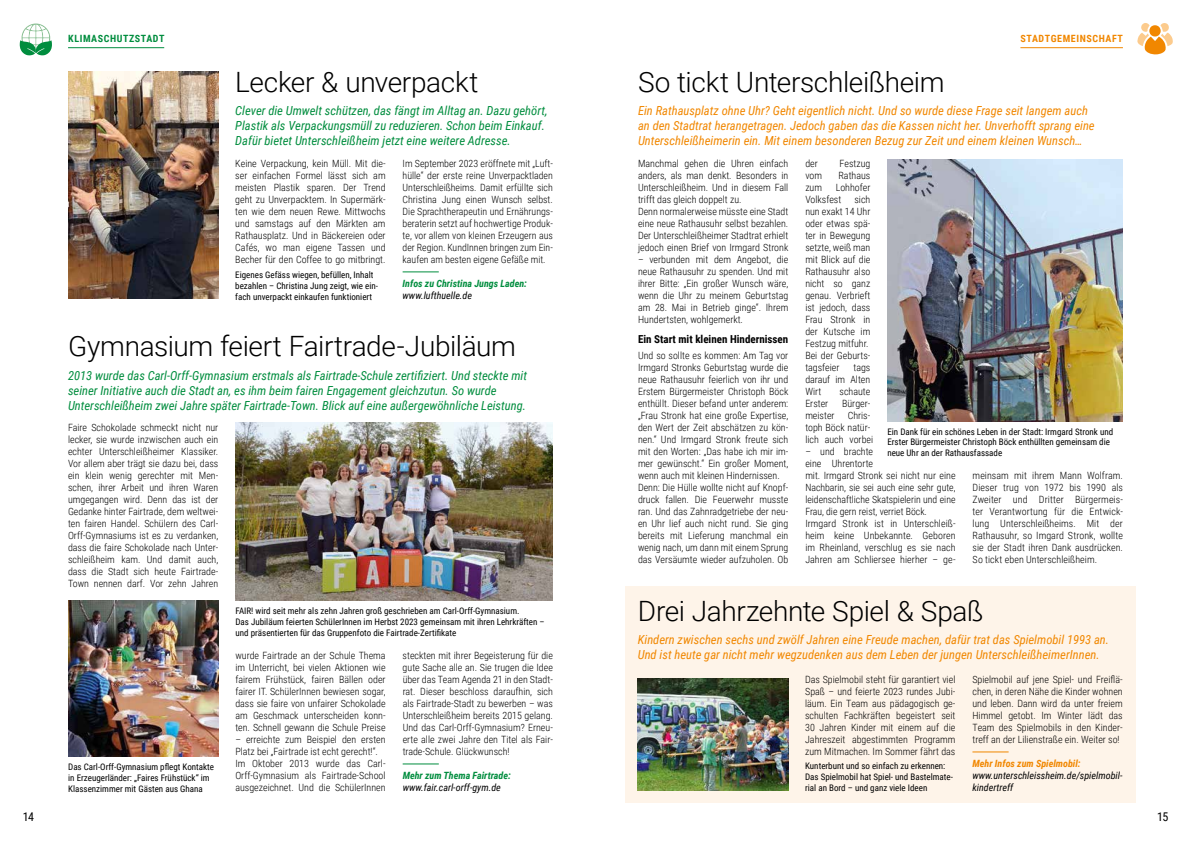
<style>
.page{position:relative;width:1191px;height:842px;background:#fff}
.page>*{position:absolute;margin:0;border:0;box-sizing:border-box;transform-origin:0 0}
.t1{font:300 28px "Roboto";letter-spacing:-.015em;color:#000}
.t2{font:italic 12.5px/15px "Roboto Condensed";color:#008d3e}
.t3{font:italic 12.5px/15px "Roboto Condensed";color:#f18700}
.t4{font:12px "Roboto Condensed";color:#000}
.t5{font:700 11px "Roboto Condensed";color:#000}
.t6{font:300 10px/12px "Roboto Condensed";color:#000;text-align:justify}
.t7{font:italic 10px/12px "Roboto Condensed";color:#000}
.t8{font:italic 700 10px "Roboto Condensed";color:#008d3e}
.t9{font:italic 700 10px "Roboto Condensed";color:#f18700}
.t10{font:700 10px "Roboto Condensed";letter-spacing:.06em;color:#f18700}
.t11{font:700 10px "Roboto Condensed";letter-spacing:.06em;color:#008d3e}
.t12{font:9px/10.8px "Roboto Condensed";color:#000}
</style>
<div class="page">
<svg style="left:1137px;top:23px;width:35px;height:32px"></svg>
<hr style="left:1020px;top:47px;width:103px;height:1px;background:#f18700">
<svg style="left:20px;top:24px;width:32px;height:32px"></svg>
<hr style="left:68px;top:47px;width:96px;height:1px;background:#008d3e">
<img style="left:887px;top:160px;width:235px;height:261px">
<div style="left:625px;top:586px;width:510px;height:217px;background:#fef4e9"></div>
<hr style="left:403px;top:763px;width:36px;height:1px;background:#008d3e">
<hr style="left:972px;top:751px;width:36px;height:1px;background:#f18700">
<hr style="left:402px;top:271px;width:37px;height:1px;background:#008d3e">
<img style="left:638px;top:678px;width:150px;height:113px">
<img style="left:68px;top:71px;width:150px;height:228px">
<img style="left:235px;top:422px;width:318px;height:178px">
<img style="left:68px;top:600px;width:150px;height:156px">
<p class="t11" style="left:68px;top:31px;width:98px">KLIMASCHUTZSTADT</p>
<p class="t10" style="left:1020px;top:31px;width:104px">STADTGEMEINSCHAFT</p>
<h1 class="t1" style="left:638px;top:62px;width:308px">So tickt Unterschleißheim</h1>
<p class="t3" style="left:638px;top:103px;width:458px">Ein Rathausplatz ohne Uhr? Geht eigentlich nicht. Und so wurde diese Frage seit langem auch an den Stadtrat herangetragen. Jedoch gaben das die Kassen nicht her. Unverhofft sprang eine<br>Unterschleißheimerin ein. Mit einem besonderen Bezug zur Zeit und einem kleinen Wunsch…</p>
<p class="t6" style="left:638px;top:157px;width:152px;text-align:left">Manchmal gehen die Uhren einfach anders, als man denkt. Besonders in Unterschleißheim. Und in diesem Fall trifft das gleich doppelt zu.<br>Denn normalerweise müsste eine Stadt eine neue Rathausuhr selbst bezahlen.<br>Der Unterschleißheimer Stadtrat erhielt jedoch einen Brief von Irmgard Stronk</p>
<p class="t6" style="left:638px;top:253px;width:152px">– verbunden mit dem Angebot, die neue Rathausuhr zu spenden. Und mit ihrer Bitte: „Ein großer Wunsch wäre, wenn die Uhr zu meinem Geburtstag am 28. Mai in Betrieb ginge“. Ihrem Hundertsten, wohlgemerkt.</p>
<p class="t5" style="left:638px;top:331px;width:152px">Ein Start mit kleinen Hindernissen</p>
<p class="t6" style="left:638px;top:349px;width:152px;text-align:left">Und so sollte es kommen: Am Tag vor Irmgard Stronks Geburtstag wurde die neue Rathausuhr feierlich von ihr und Erstem Bürgermeister Christoph Böck enthüllt. Dieser befand unter anderem: „Frau Stronk hat eine große Expertise, den Wert der Zeit abschätzen zu kön&shy;nen.“ Und Irmgard Stronk freute sich mit den Worten: „Das habe ich mir im&shy;mer gewünscht.“ Ein großer Moment, wenn auch mit kleinen Hindernissen.<br>Denn: Die Hülle wollte nicht auf Knopf&shy;druck fallen. Die Feuerwehr musste ran. Und das Zahnradgetriebe der neu&shy;en Uhr lief auch nicht rund. Sie ging bereits mit Lieferung manchmal ein wenig nach, um dann mit einem Sprung das Versäumte wieder aufzuholen. Ob</p>
<h1 class="t1" style="left:235px;top:62px;width:244px">Lecker &amp; unverpackt</h1>
<p class="t2" style="left:235px;top:103px;width:314px">Clever die Umwelt schützen, das fängt im Alltag an. Dazu gehört,<br>Plastik als Verpackungsmüll zu reduzieren. Schon beim Einkauf.<br>Dafür bietet Unterschleißheim jetzt eine weitere Adresse.</p>
<p class="t6" style="left:235px;top:157px;width:152px">Keine Verpackung, kein Müll. Mit die&shy;ser einfachen Formel lässt sich am meisten Plastik sparen. Der Trend geht zu Unverpacktem. In Supermärk&shy;ten wie dem neuen Rewe. Mittwochs und samstags auf den Märkten am Rathausplatz. Und in Bäckereien oder Cafés, wo man eigene Tassen und Becher für den Coffee to go mitbringt.</p>
<p class="t6" style="left:402px;top:157px;width:152px">Im September 2023 eröffnete mit „Luft&shy;hülle“ der erste reine Unverpacktladen Unterschleißheims. Damit erfüllte sich Christina Jung einen Wunsch selbst.<br>Die Sprachtherapeutin und Ernährungs&shy;beraterin setzt auf hochwertige Produk&shy;te, vor allem von kleinen Erzeugern aus der Region. KundInnen bringen zum Ein&shy;kaufen am besten eigene Gefäße mit.</p>
<p class="t8" style="left:402px;top:276px;width:126px">Infos zu Christina Jungs Laden:</p>
<p class="t7" style="left:402px;top:289px;width:71px">www.lufthuelle.de</p>
<p class="t6" style="left:805px;top:157px;width:14px">der</p>
<p class="t6" style="left:839px;top:157px;width:32px">Festzug</p>
<p class="t6" style="left:805px;top:169px;width:18px">vom</p>
<p class="t6" style="left:838px;top:169px;width:33px">Rathaus</p>
<p class="t6" style="left:805px;top:181px;width:18px">zum</p>
<p class="t6" style="left:805px;top:181px;width:67px;text-indent:30px">Lohhofer<br>Volksfest</p>
<p class="t6" style="left:805px;top:193px;width:67px;text-align:left;text-indent:49px">sich nun exakt 14 Uhr oder etwas spä&shy;ter in Bewegung setzte, weiß man mit Blick auf die<br>Rathausuhr also nicht so ganz genau. Verbrieft ist jedoch, dass<br>Frau Stronk in der Kutsche im<br>Festzug mitfuhr.<br>Bei der Geburts&shy;tagsfeier</p>
<p class="t12" style="left:235px;top:269px;width:144px">Eigenes Gefäss wiegen, befüllen, Inhalt bezahlen – Christina Jung zeigt, wie ein&shy;fach unverpackt einkaufen funktioniert</p>
<h1 class="t1" style="left:68px;top:327px;width:449px">Gymnasium feiert Fairtrade-Jubiläum</h1>
<p class="t2" style="left:68px;top:367px;width:460px">2013 wurde das Carl-Orff-Gymnasium erstmals als Fairtrade-Schule zertifiziert. Und steckte mit seiner Initiative auch die Stadt an, es ihm beim fairen Engagement gleichzutun. So wurde<br>Unterschleißheim zwei Jahre später Fairtrade-Town. Blick auf eine außergewöhnliche Leistung.</p>
<p class="t6" style="left:68px;top:421px;width:152px">Faire Schokolade schmeckt nicht nur lecker, sie wurde inzwischen auch ein echter Unterschleißheimer Klassiker.<br>Vor allem aber trägt sie dazu bei, dass ein klein wenig gerechter mit Men&shy;schen, ihrer Arbeit und ihren Waren umgegangen wird. Denn das ist der Gedanke hinter Fairtrade, dem weltwei&shy;ten fairen Handel. Schülern des Carl-Orff-Gymnasiums ist es zu verdanken, dass die faire Schokolade nach Unter&shy;schleißheim kam. Und damit auch, dass die Stadt sich heute Fairtrade-Town nennen darf. Vor zehn Jahren</p>
<p class="t6" style="left:805px;top:361px;width:67px;text-indent:48px">tags darauf im Alten Wirt</p>
<p class="t6" style="left:839px;top:385px;width:32px">schaute</p>
<p class="t6" style="left:805px;top:397px;width:24px">Erster</p>
<p class="t6" style="left:842px;top:397px;width:30px">Bürger-</p>
<p class="t6" style="left:805px;top:409px;width:31px">meister</p>
<p class="t6" style="left:805px;top:409px;width:69px;text-align:left;text-indent:42px">Chris&shy;toph Böck natür&shy;lich auch vorbei</p>
<p class="t6" style="left:805px;top:445px;width:152px;text-align:left">– und brachte<br>eine Uhrentorte<br>mit. Irmgard Stronk sei nicht nur eine<br>Nachbarin, sie sei auch eine sehr gute, leidenschaftliche Skatspielerin und eine<br>Frau, die gern reist, verriet Böck.<br>Irmgard Stronk ist in Unterschleiß&shy;heim keine Unbekannte. Geboren im Rheinland, verschlug es sie nach<br>Jahren am Schliersee hierher – ge-</p>
<p class="t12" style="left:887px;top:426px;width:227px">Ein Dank für ein schönes Leben in der Stadt: Irmgard Stronk und<br>Erster Bürgermeister Christoph Böck enthüllten gemeinsam die neue Uhr an der Rathausfassade</p>
<p class="t6" style="left:972px;top:469px;width:152px">meinsam mit ihrem Mann Wolfram.<br>Dieser trug von 1972 bis 1990 als Zweiter und Dritter Bürgermeis&shy;ter Verantwortung für die Entwick&shy;lung Unterschleißheims. Mit der Rathausuhr, so Imgard Stronk, wollte sie der Stadt ihren Dank ausdrücken.<br>So tickt eben Unterschleißheim.</p>
<p class="t12" style="left:68px;top:761px;width:147px">Das Carl-Orff-Gymnasium pflegt Kontakte in Erzeugerländer: „Faires Frühstück“ im<br>Klassenzimmer mit Gästen aus Ghana</p>
<p class="t12" style="left:235px;top:605px;width:311px">FAIR! wird seit mehr als zehn Jahren groß geschrieben am Carl-Orff-Gymnasium.<br>Das Jubiläum feierten SchülerInnen im Herbst 2023 gemeinsam mit ihren Lehrkräften – und präsentierten für das Gruppenfoto die Fairtrade-Zertifikate</p>
<p class="t6" style="left:235px;top:649px;width:152px">wurde Fairtrade an der Schule Thema im Unterricht, bei vielen Aktionen wie fairem Frühstück, fairen Bällen oder fairer IT. SchülerInnen bewiesen sogar, dass sie faire von unfairer Schokolade am Geschmack unterscheiden konn&shy;ten. Schnell gewann die Schule Preise</p>
<p class="t6" style="left:235px;top:733px;width:152px;text-align:left">– erreichte zum Beispiel den ersten Platz bei „Fairtrade ist echt gerecht!“.<br>Im Oktober 2013 wurde das Carl-Orff-Gymnasium als Fairtrade-School ausgezeichnet. Und die SchülerInnen</p>
<p class="t6" style="left:403px;top:649px;width:152px">steckten mit ihrer Begeisterung für die gute Sache alle an. Sie trugen die Idee über das Team Agenda 21 in den Stadt&shy;rat. Dieser beschloss daraufhin, sich als Fairtrade-Stadt zu bewerben – was Unterschleißheim bereits 2015 gelang.<br>Und das Carl-Orff-Gymnasium? Erneu&shy;erte alle zwei Jahre den Titel als Fair&shy;trade-Schule. Glückwunsch!</p>
<p class="t8" style="left:403px;top:768px;width:110px">Mehr zum Thema Fairtrade:</p>
<p class="t7" style="left:403px;top:781px;width:100px">www.fair.carl-orff-gym.de</p>
<h1 class="t1" style="left:638px;top:591px;width:347px">Drei Jahrzehnte Spiel &amp; Spaß</h1>
<p class="t3" style="left:638px;top:632px;width:473px">Kindern zwischen sechs und zwölf Jahren eine Freude machen, dafür trat das Spielmobil 1993 an.<br>Und ist heute gar nicht mehr wegzudenken aus dem Leben der jungen UnterschleißheimerInnen.</p>
<p class="t6" style="left:805px;top:673px;width:152px">Das Spielmobil steht für garantiert viel Spaß – und feierte 2023 rundes Jubi&shy;läum. Ein Team aus pädagogisch ge&shy;schulten Fachkräften begeistert seit 30 Jahren Kinder mit einem auf die Jahreszeit abgestimmten Programm zum Mitmachen. Im Sommer fährt das</p>
<p class="t6" style="left:972px;top:673px;width:152px">Spielmobil auf jene Spiel- und Freiflä&shy;chen, in deren Nähe die Kinder wohnen und leben. Dann wird da unter freiem Himmel getobt. Im Winter lädt das Team des Spielmobils in den Kinder&shy;treff an der Lilienstraße ein. Weiter so!</p>
<p class="t9" style="left:972px;top:756px;width:110px">Mehr Infos zum Spielmobil:</p>
<p class="t7" style="left:972px;top:769px;width:152px">www.unterschleissheim.de/spielmobil&shy;kindertreff</p>
<p class="t12" style="left:805px;top:760px;width:149px">Kunterbunt und so einfach zu erkennen:<br>Das Spielmobil hat Spiel- und Bastelmate&shy;rial an Bord – und ganz viele Ideen</p>
<p class="t4" style="left:23px;top:808px;width:13px">14</p>
<p class="t4" style="left:1157px;top:808px;width:13px">15</p>
</div>
